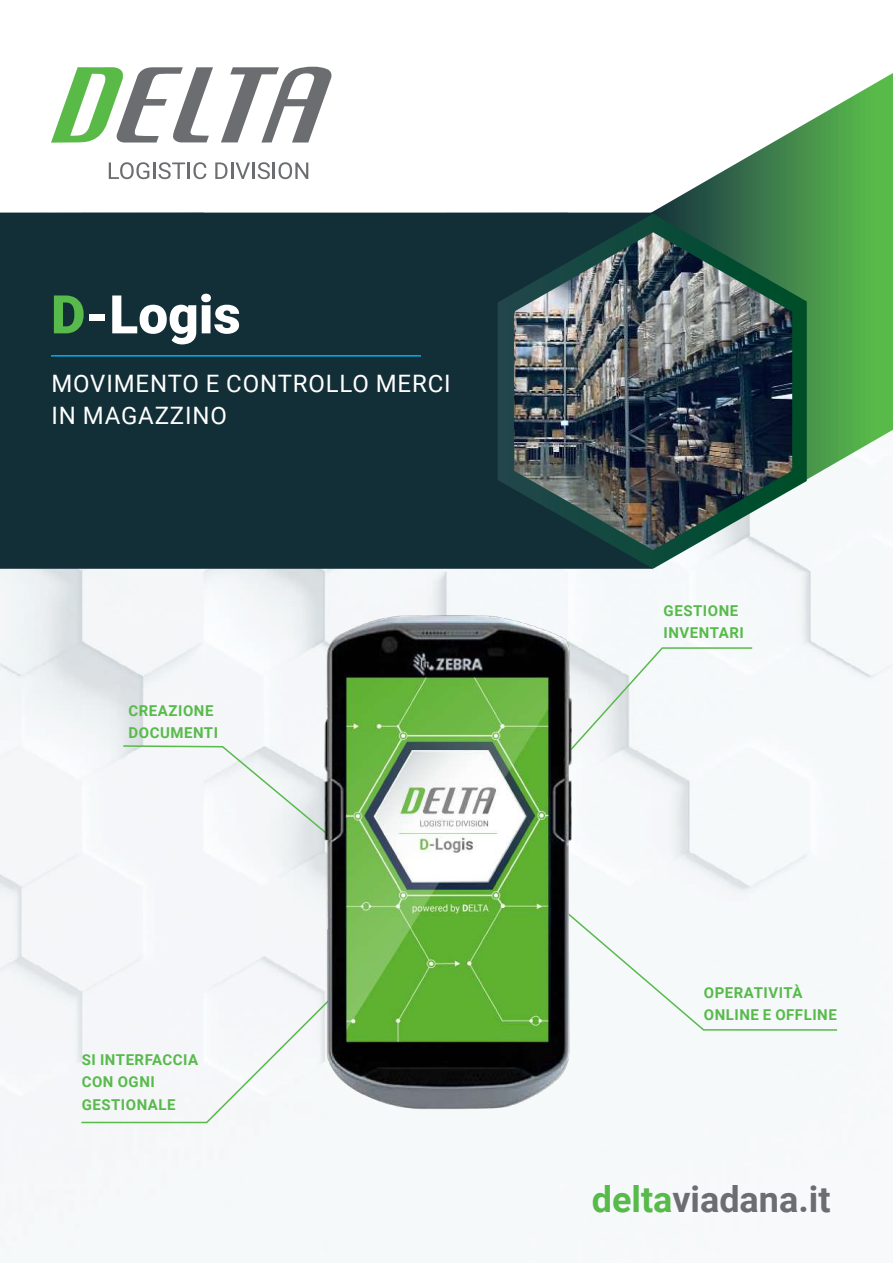
<style>
.page{position:relative;width:893px;height:1263px;background:#fff}
.page>*{position:absolute;margin:0;border:0;box-sizing:border-box;transform-origin:0 0}
.t1{font:900 53.25px "Roboto";color:#fff}
.t2{font:700 36px "Roboto";color:#6c6d70}
.t3{font:24px/31.5px "Roboto";letter-spacing:.035em;color:#fff}
.t4{font:700 15px/22.5px "Roboto";letter-spacing:.035em;color:#58ba4b}
.s1{color:#58ba4a}
</style>
<div class="page">
<div style="left:0;top:540px;width:893px;height:673px;background:#f5f9fa"></div>
<div style="left:0;top:213px;width:653px;height:356px;background:#122f37"></div>
<svg style="left:647px;top:73px;width:246px;height:407px"></svg>
<hr style="left:51px;top:355px;width:370px;height:2px;background:#00aeef">
<div style="left:80px;top:994px;width:255px;height:130px;background:#f4f6f9"></div>
<div style="left:595px;top:906px;width:243px;height:125px;background:#f5f9fa"></div>
<svg style="left:595px;top:646px;width:159px;height:126px"></svg>
<svg style="left:122px;top:744px;width:176px;height:94px"></svg>
<img style="left:498px;top:214px;width:309px;height:354px">
<svg style="left:109px;top:162px;width:97px;height:17px"></svg>
<svg style="left:215px;top:162px;width:35px;height:17px"></svg>
<hr style="left:252px;top:162px;width:3px;height:17px;background:#6c6d70">
<svg style="left:258px;top:162px;width:50px;height:17px"></svg>
<svg style="left:221px;top:66px;width:111px;height:77px"></svg>
<svg style="left:51px;top:67px;width:162px;height:76px"></svg>
<img style="left:298px;top:606px;width:297px;height:517px">
<h1 class="t1" style="left:51px;top:277px;width:191px"><span class="s1">D</span>-Logis</h1>
<h3 class="t3" style="left:51px;top:367px;width:401px">MOVIMENTO E CONTROLLO MERCI<br>IN MAGAZZINO</h3>
<p class="t4" style="left:129px;top:699px;width:91px">CREAZIONE<br>DOCUMENTI</p>
<p class="t4" style="left:82px;top:1048px;width:118px">SI INTERFACCIA<br>CON OGNI<br>GESTIONALE</p>
<p class="t4" style="left:664px;top:599px;width:82px">GESTIONE<br>INVENTARI</p>
<p class="t4" style="left:704px;top:980px;width:135px">OPERATIVITÀ<br>ONLINE E OFFLINE</p>
<h2 class="t2" style="left:592px;top:1174px;width:240px"><span class="s1">delta</span>viadana.it</h2>
</div>
